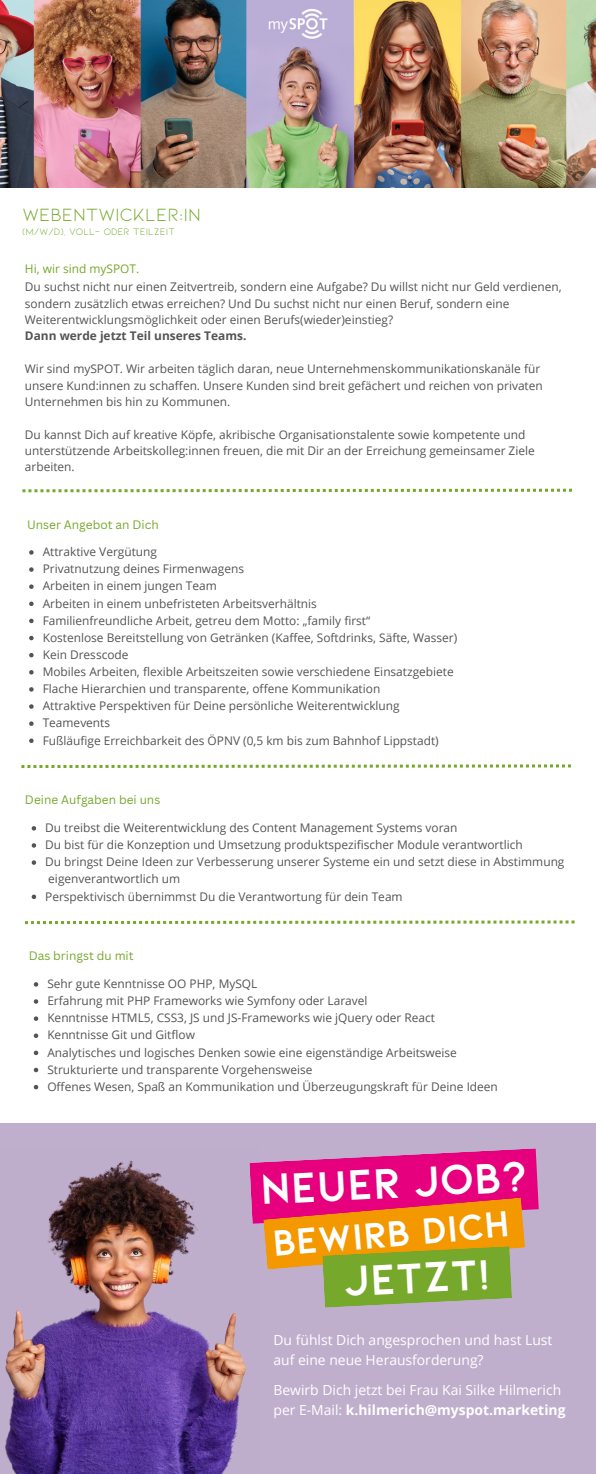
<style>
.page{position:relative;width:596px;height:1474px;background:#fff}
.page>*{position:absolute;margin:0;border:0;box-sizing:border-box;transform-origin:0 0}
.t1{font:700 44.7px "KIONA";color:#fff}
.t2{font:700 38.2px "KIONA";color:#fff}
.t3{font:18.9px "KIONA";color:#76a82b}
.t4{font:13.9px/19.4px "Open Sans";color:#fff}
.t5{font:11.9px/17.1px "Open Sans";color:#545454}
.t6{font:11.9px "Canva Sans";color:#76a82b}
.t7{font:700 11.9px "Open Sans";color:#545454}
.t8{font:11.9px "Open Sans";color:#76a82b}
.t9{font:9.9px "KIONA";color:#76a82b}
.s1{font-weight:700}
</style>
<div class="page">
<img style="left:0;top:0;width:596px;height:188px">
<svg style="left:22px;top:489px;width:550px;height:3px"></svg>
<svg style="left:21px;top:764px;width:550px;height:4px"></svg>
<svg style="left:25px;top:920px;width:549px;height:4px"></svg>
<div style="left:0;top:1123px;width:596px;height:351px;background:#bfafcc"></div>
<img style="left:5px;top:1160px;width:242px;height:314px">
<svg style="left:29px;top:550px;width:5px;height:5px"></svg>
<svg style="left:29px;top:567px;width:5px;height:5px"></svg>
<svg style="left:29px;top:584px;width:5px;height:5px"></svg>
<svg style="left:29px;top:601px;width:5px;height:5px"></svg>
<svg style="left:29px;top:619px;width:5px;height:4px"></svg>
<svg style="left:29px;top:636px;width:5px;height:4px"></svg>
<svg style="left:29px;top:653px;width:5px;height:4px"></svg>
<svg style="left:29px;top:670px;width:5px;height:4px"></svg>
<svg style="left:29px;top:687px;width:5px;height:5px"></svg>
<svg style="left:29px;top:704px;width:5px;height:5px"></svg>
<svg style="left:29px;top:721px;width:5px;height:5px"></svg>
<svg style="left:29px;top:738px;width:5px;height:5px"></svg>
<svg style="left:32px;top:826px;width:4px;height:4px"></svg>
<svg style="left:32px;top:843px;width:4px;height:5px"></svg>
<svg style="left:32px;top:860px;width:4px;height:5px"></svg>
<svg style="left:32px;top:894px;width:4px;height:5px"></svg>
<svg style="left:34px;top:982px;width:4px;height:4px"></svg>
<svg style="left:34px;top:999px;width:4px;height:5px"></svg>
<svg style="left:34px;top:1016px;width:4px;height:5px"></svg>
<svg style="left:34px;top:1033px;width:4px;height:5px"></svg>
<svg style="left:34px;top:1050px;width:4px;height:5px"></svg>
<svg style="left:34px;top:1068px;width:4px;height:4px"></svg>
<svg style="left:34px;top:1085px;width:4px;height:4px"></svg>
<svg style="left:249px;top:1148px;width:289px;height:159px"></svg>
<h3 class="t3" style="left:22px;top:203px;width:180px">WEBENTWICKLER:IN</h3>
<p class="t9" style="left:22px;top:225px;width:154px">(M/W/D), VOLL- ODER TEILZEIT</p>
<p class="t8" style="left:25px;top:260px;width:116px">Hi, wir sind mySPOT.</p>
<p class="t5" style="left:25px;top:278px;width:538px;line-height:16.4px">Du suchst nicht nur einen Zeitvertreib, sondern eine Aufgabe? Du willst nicht nur Geld verdienen, sondern zusätzlich etwas erreichen? Und Du suchst nicht nur einen Beruf, sondern eine<br>Weiterentwicklungsmöglichkeit oder einen Berufs(wieder)einstieg?</p>
<p class="t7" style="left:25px;top:328px;width:223px">Dann werde jetzt Teil unseres Teams.</p>
<p class="t5" style="left:25px;top:360px;width:519px;line-height:16.4px">Wir sind mySPOT. Wir arbeiten täglich daran, neue Unternehmenskommunikationskanäle für unsere Kund:innen zu schaffen. Unsere Kunden sind breit gefächert und reichen von privaten<br>Unternehmen bis hin zu Kommunen.</p>
<p class="t5" style="left:25px;top:426px;width:511px;line-height:16.4px">Du kannst Dich auf kreative Köpfe, akribische Organisationstalente sowie kompetente und unterstützende Arbeitskolleg:innen freuen, die mit Dir an der Erreichung gemeinsamer Ziele arbeiten.</p>
<p class="t6" style="left:27px;top:517px;width:133px">Unser Angebot an Dich</p>
<p class="t5" style="left:43px;top:543px;width:416px">Attraktive Vergütung<br>Privatnutzung deines Firmenwagens<br>Arbeiten in einem jungen Team<br>Arbeiten in einem unbefristeten Arbeitsverhältnis<br>Familienfreundliche Arbeit, getreu dem Motto: „family first“<br>Kostenlose Bereitstellung von Getränken (Kaffee, Softdrinks, Säfte, Wasser)<br>Kein Dresscode<br>Mobiles Arbeiten, flexible Arbeitszeiten sowie verschiedene Einsatzgebiete Flache Hierarchien und transparente, offene Kommunikation<br>Attraktive Perspektiven für Deine persönliche Weiterentwicklung Teamevents<br>Fußläufige Erreichbarkeit des ÖPNV (0,5 km bis zum Bahnhof Lippstadt)</p>
<p class="t6" style="left:25px;top:793px;width:137px">Deine Aufgaben bei uns</p>
<p class="t5" style="left:45px;top:819px;width:520px">Du treibst die Weiterentwicklung des Content Management Systems voran<br>Du bist für die Konzeption und Umsetzung produktspezifischer Module verantwortlich<br>Du bringst Deine Ideen zur Verbesserung unserer Systeme ein und setzt diese in Abstimmung eigenverantwortlich um<br>Perspektivisch übernimmst Du die Verantwortung für dein Team</p>
<p class="t6" style="left:29px;top:949px;width:106px">Das bringst du mit</p>
<p class="t5" style="left:47px;top:975px;width:452px">Sehr gute Kenntnisse OO PHP, MySQL<br>Erfahrung mit PHP Frameworks wie Symfony oder Laravel<br>Kenntnisse HTML5, CSS3, JS und JS-Frameworks wie jQuery oder React Kenntnisse Git und Gitflow<br>Analytisches und logisches Denken sowie eine eigenständige Arbeitsweise Strukturierte und transparente Vorgehensweise<br>Offenes Wesen, Spaß an Kommunikation und Überzeugungskraft für Deine Ideen</p>
<h1 class="t1" style="left:259px;top:1163px;width:269px;rotate:-3deg">Neuer job?</h1>
<h2 class="t2" style="left:270px;top:1221px;width:239px;rotate:-5deg">bewirb dich</h2>
<h1 class="t1" style="left:342px;top:1255px;width:148px;rotate:-3deg">Jetzt!</h1>
<p class="t4" style="left:273px;top:1330px;width:280px">Du fühlst Dich angesprochen und hast Lust auf eine neue Herausforderung?</p>
<p class="t4" style="left:273px;top:1380px;width:293px">Bewirb Dich jetzt bei Frau Kai Silke Hilmerich per E-Mail: <span class="s1">k.hilmerich@myspot.marketing</span></p>
</div>
